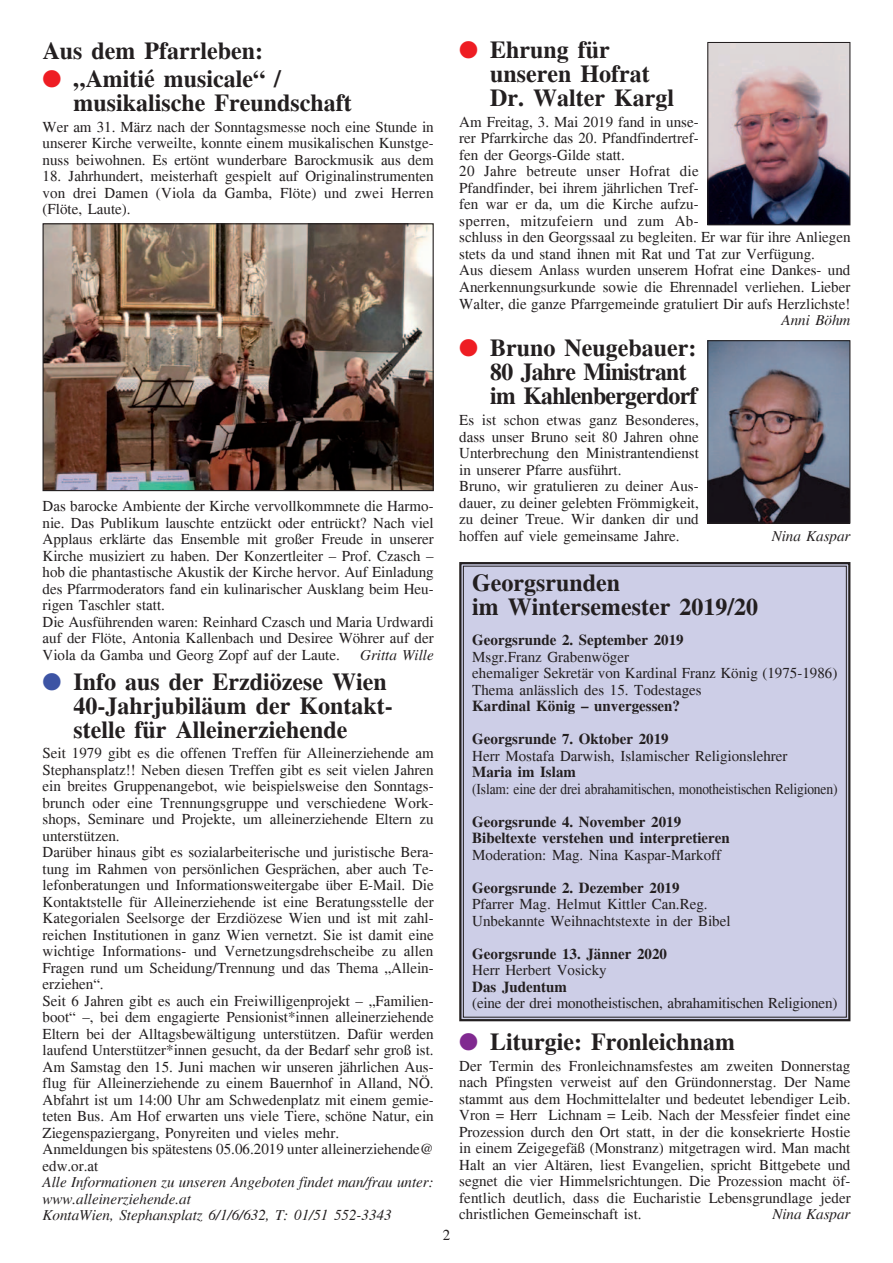
<style>
.page{position:relative;width:893px;height:1263px;background:#fff}
.page>*{position:absolute;margin:0;border:0;box-sizing:border-box;transform-origin:0 0}
.t1{font:700 24px/24px "Times";color:#231f20}
.t2{font:700 24px/24px "Times";letter-spacing:-.03em;color:#231f20}
.t3{font:15px/16.5px "Times";color:#231f20}
.t4{font:700 15px/16.5px "Times";color:#231f20}
.t5{font:italic 15px/16.5px "Times";color:#231f20}
.t6{font:15px "Times";color:#231f20;scale:.9 1}
.s1{color:#ee1d23}
.s2{color:#3d54a4}
.s3{color:#802990}
</style>
<div class="page">
<img style="left:45px;top:225px;width:387px;height:264px">
<div style="left:43px;top:223px;width:391px;height:268px;border:1px solid #231f20"></div>
<img style="left:709px;top:44px;width:139px;height:179px">
<div style="left:707px;top:42px;width:143px;height:183px;border:1px solid #231f20"></div>
<img style="left:709px;top:342px;width:139px;height:180px">
<div style="left:707px;top:340px;width:143px;height:184px;border:1px solid #231f20"></div>
<div style="left:459px;top:562px;width:392px;height:460px;background:#cdcee7"></div>
<h1 class="t1" style="left:43px;top:38px;width:222px">Aus dem Pfarrleben:</h1>
<h1 class="t1" style="left:74px;top:66px;width:280px;text-indent:-31px"><span class="s1">●</span> „Amitié musicale“ / musikalische Freundschaft</h1>
<p class="t3" style="left:43px;top:118px;width:393px;text-align:justify">Wer am 31. März nach der Sonntagsmesse noch eine Stunde in unserer Kirche verweilte, konnte einem musikalischen Kunstge&shy;nuss beiwohnen. Es ertönt wunderbare Barockmusik aus dem</p>
<p class="t3" style="left:43px;top:168px;width:393px;text-align:justify">18. Jahrhundert, meisterhaft gespielt auf Originalinstrumenten von drei Damen (Viola da Gamba, Flöte) und zwei Herren (Flöte, Laute).</p>
<p class="t3" style="left:43px;top:498px;width:393px">Das barocke Ambiente der Kirche vervollkommnete die Harmo&shy;nie. Das Publikum lauschte entzückt oder entrückt? Nach viel Applaus erklärte das Ensemble mit großer Freude in unserer Kirche musiziert zu haben. Der Konzertleiter – Prof. Czasch – hob die phantastische Akustik der Kirche hervor. Auf Einladung des Pfarrmoderators fand ein kulinarischer Ausklang beim Heu&shy;rigen Taschler statt.<br>Die Ausführenden waren: Reinhard Czasch und Maria Urdwardi auf der Flöte, Antonia Kallenbach und Desiree Wöhrer auf der Viola da Gamba und Georg Zopf auf der Laute.</p>
<p class="t5" style="left:360px;top:646px;width:75px">Gritta Wille</p>
<h1 class="t1" style="left:74px;top:669px;width:321px;text-indent:-31px"><span class="s2">●</span> Info aus der Erzdiözese Wien<br>40-Jahrjubiläum der Kontakt&shy;stelle für Alleinerziehende</h1>
<p class="t3" style="left:43px;top:745px;width:393px">Seit 1979 gibt es die offenen Treffen für Alleinerziehende am Stephansplatz!! Neben diesen Treffen gibt es seit vielen Jahren ein breites Gruppenangebot, wie beispielsweise den Sonntags&shy;brunch oder eine Trennungsgruppe und verschiedene Work&shy;shops, Seminare und Projekte, um alleinerziehende Eltern zu unterstützen.<br>Darüber hinaus gibt es sozialarbeiterische und juristische Bera&shy;tung im Rahmen von persönlichen Gesprächen, aber auch Te&shy;lefonberatungen und Informationsweitergabe über E-Mail. Die Kontaktstelle für Alleinerziehende ist eine Beratungsstelle der Kategorialen Seelsorge der Erzdiözese Wien und ist mit zahl&shy;reichen Institutionen in ganz Wien vernetzt. Sie ist damit eine wichtige Informations- und Vernetzungsdrehscheibe zu allen Fragen rund um Scheidung/Trennung und das Thema „Allein&shy;erziehen“.<br>Seit 6 Jahren gibt es auch ein Freiwilligenprojekt – „Familien&shy;boot“ –, bei dem engagierte Pensionist*innen alleinerziehende Eltern bei der Alltagsbewältigung unterstützen. Dafür werden laufend Unterstützer*innen gesucht, da der Bedarf sehr groß ist.<br>Am Samstag den 15. Juni machen wir unseren jährlichen Aus&shy;flug für Alleinerziehende zu einem Bauernhof in Alland, NÖ.<br>Abfahrt ist um 14:00 Uhr am Schwedenplatz mit einem gemie&shy;teten Bus. Am Hof erwarten uns viele Tiere, schöne Natur, ein Ziegenspaziergang, Ponyreiten und vieles mehr.<br>Anmeldungen bis spätestens 05.06.2019 unter alleinerziehende@ edw.or.at</p>
<p class="t5" style="left:43px;top:1174px;width:393px">Alle Informationen zu unseren Angeboten findet man/frau unter: www.alleinerziehende.at<br>KontaWien, Stephansplatz 6/1/6/632, T: 01/51 552-3343</p>
<h1 class="t1" style="left:490px;top:37px;width:185px;text-indent:-31px"><span class="s1">●</span> Ehrung für unseren Hofrat<br>Dr. Walter Kargl</h1>
<p class="t3" style="left:459px;top:113px;width:393px">Am Freitag, 3. Mai 2019 fand in unse-<br>rer Pfarrkirche das 20. Pfandfindertref-<br>fen der Georgs-Gilde statt.<br>20 Jahre betreute unser Hofrat die<br>Pfandfinder, bei ihrem jährlichen Tref-<br>fen war er da, um die Kirche aufzu-<br>sperren, mitzufeiern und zum Ab-<br>schluss in den Georgssaal zu begleiten. Er war für ihre Anliegen stets da und stand ihnen mit Rat und Tat zur Verfügung.<br>Aus diesem Anlass wurden unserem Hofrat eine Dankes- und Anerkennungsurkunde sowie die Ehrennadel verliehen. Lieber Walter, die ganze Pfarrgemeinde gratuliert Dir aufs Herzlichste!</p>
<p class="t5" style="left:781px;top:311px;width:70px">Anni Böhm</p>
<h1 class="t2" style="left:490px;top:336px;width:209px;text-indent:-31px"><span class="s1">●</span> Bruno Neugebauer:<br>80 Jahre Ministrant im Kahlenbergerdorf</h1>
<p class="t3" style="left:459px;top:412px;width:241px">Es ist schon etwas ganz Besonderes, dass unser Bruno seit 80 Jahren ohne Unterbrechung den Ministrantendienst in unserer Pfarre ausführt.<br>Bruno, wir gratulieren zu deiner Aus&shy;dauer, zu deiner gelebten Frömmigkeit, zu deiner Treue. Wir danken dir und hoffen auf viele gemeinsame Jahre.</p>
<p class="t5" style="left:772px;top:527px;width:80px">Nina Kaspar</p>
<p class="t3" style="left:443px;top:1226px;width:9px">2</p>
<h1 class="t1" style="left:472px;top:570px;width:287px">Georgsrunden<br>im Wintersemester 2019/20</h1>
<p class="t4" style="left:472px;top:631px;width:213px">Georgsrunde 2. September 2019</p>
<p class="t3" style="left:472px;top:648px;width:367px">Msgr.Franz Grabenwöger<br>ehemaliger Sekretär von Kardinal Franz König (1975-1986)<br>Thema anlässlich des 15. Todestages</p>
<p class="t4" style="left:472px;top:697px;width:209px">Kardinal König – unvergessen?</p>
<p class="t4" style="left:472px;top:730px;width:198px">Georgsrunde 7. Oktober 2019</p>
<p class="t3" style="left:472px;top:747px;width:317px">Herr Mostafa Darwish, Islamischer Religionslehrer</p>
<p class="t4" style="left:472px;top:763px;width:105px">Maria im Islam</p>
<p class="t6" style="left:472px;top:780px;width:407px">(Islam: eine der drei abrahamitischen, monotheistischen Religionen)</p>
<p class="t4" style="left:472px;top:813px;width:259px">Georgsrunde 4. November 2019<br>Bibeltexte verstehen und interpretieren</p>
<p class="t3" style="left:472px;top:846px;width:250px">Moderation: Mag. Nina Kaspar-Markoff</p>
<p class="t4" style="left:472px;top:879px;width:209px">Georgsrunde 2. Dezember 2019</p>
<p class="t3" style="left:472px;top:895px;width:260px">Pfarrer Mag. Helmut Kittler Can.Reg.<br>Unbekannte Weihnachtstexte in der Bibel</p>
<p class="t4" style="left:472px;top:945px;width:196px">Georgsrunde 13. Jänner 2020</p>
<p class="t3" style="left:472px;top:961px;width:136px">Herr Herbert Vosicky</p>
<p class="t4" style="left:472px;top:978px;width:96px">Das Judentum</p>
<p class="t3" style="left:472px;top:994px;width:367px">(eine der drei monotheistischen, abrahamitischen Religionen)</p>
<h1 class="t1" style="left:459px;top:1029px;width:277px"><span class="s3">●</span> Liturgie: Fronleichnam</h1>
<p class="t3" style="left:459px;top:1057px;width:393px;text-align:justify">Der Termin des Fronleichnamsfestes am zweiten Donnerstag nach Pfingsten verweist auf den Gründonnerstag. Der Name stammt aus dem Hochmittelalter und bedeutet lebendiger Leib.<br>Vron = Herr Lichnam = Leib. Nach der Messfeier findet eine Prozession durch den Ort statt, in der die konsekrierte Hostie in einem Zeigegefäß (Monstranz) mitgetragen wird. Man macht Halt an vier Altären, liest Evangelien, spricht Bittgebete und segnet die vier Himmelsrichtungen. Die Prozession macht öf&shy;fentlich deutlich, dass die Eucharistie Lebensgrundlage jeder christlichen Gemeinschaft ist.</p>
<p class="t5" style="left:772px;top:1206px;width:80px">Nina Kaspar</p>
</div>
